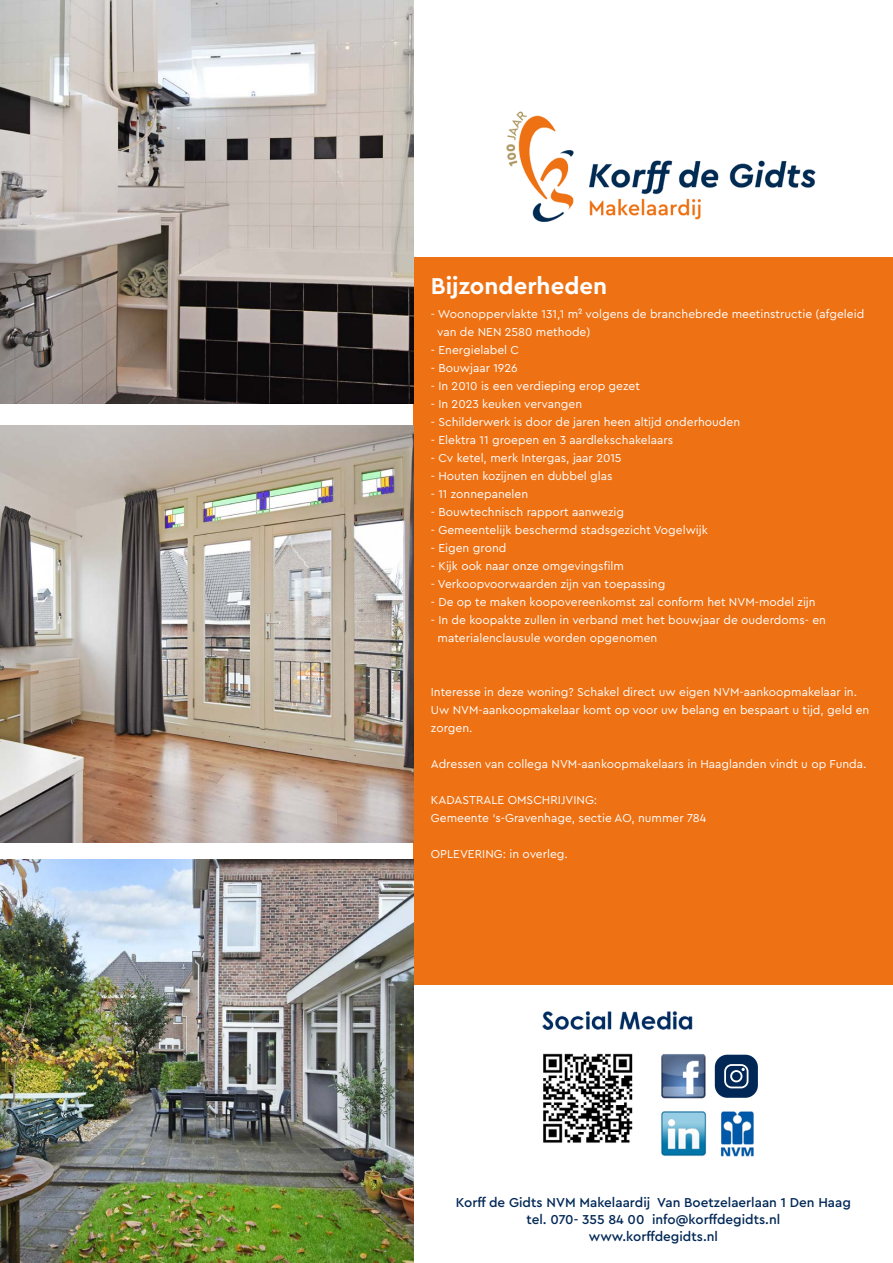
<style>
.page{position:relative;width:893px;height:1263px;background:#fff}
.page>*{position:absolute;margin:0;border:0;box-sizing:border-box;transform-origin:0 0}
.t1{font:700 24px "Cera Pro";color:#fff}
.t2{font:500 13.5px "Cera Pro";color:#002756}
.t3{font:12px/18px "Cera Pro";color:#fff}
</style>
<div class="page">
<div style="left:414px;top:257px;width:479px;height:727px;background:#ee7114"></div>
<img style="left:506px;top:111px;width:310px;height:110px">
<img style="left:0;top:426px;width:414px;height:417px">
<img style="left:0;top:860px;width:414px;height:403px">
<img style="left:0;top:0;width:414px;height:404px">
<img style="left:542px;top:1011px;width:216px;height:146px">
<div style="left:715px;top:1055px;width:43px;height:43px;background:#002756;border-radius:13px"></div>
<svg style="left:724px;top:1064px;width:24px;height:24px"></svg>
<p class="t1" style="left:431px;top:270px;width:178px">Bijzonderheden</p>
<p class="t3" style="left:431px;top:304px;width:435px">- Woonoppervlakte 131,1 m² volgens de branchebrede meetinstructie (afgeleid</p>
<p class="t3" style="left:437px;top:322px;width:155px">van de NEN 2580 methode)</p>
<p class="t3" style="left:431px;top:340px;width:90px">- Energielabel C</p>
<p class="t3" style="left:431px;top:358px;width:88px">- Bouwjaar 1926</p>
<p class="t3" style="left:431px;top:376px;width:211px">- In 2010 is een verdieping erop gezet</p>
<p class="t3" style="left:431px;top:394px;width:153px">- In 2023 keuken vervangen</p>
<p class="t3" style="left:431px;top:412px;width:311px">- Schilderwerk is door de jaren heen altijd onderhouden</p>
<p class="t3" style="left:431px;top:430px;width:244px">- Elektra 11 groepen en 3 aardlekschakelaars</p>
<p class="t3" style="left:431px;top:448px;width:192px">- Cv ketel, merk Intergas, jaar 2015</p>
<p class="t3" style="left:431px;top:466px;width:183px">- Houten kozijnen en dubbel glas</p>
<p class="t3" style="left:431px;top:484px;width:99px">- 11 zonnepanelen</p>
<p class="t3" style="left:431px;top:502px;width:195px">- Bouwtechnisch rapport aanwezig</p>
<p class="t3" style="left:431px;top:520px;width:279px">- Gemeentelijk beschermd stadsgezicht Vogelwijk</p>
<p class="t3" style="left:431px;top:538px;width:77px">- Eigen grond</p>
<p class="t3" style="left:431px;top:556px;width:195px">- Kijk ook naar onze omgevingsfilm</p>
<p class="t3" style="left:431px;top:574px;width:236px">- Verkoopvoorwaarden zijn van toepassing</p>
<p class="t3" style="left:431px;top:592px;width:386px">- De op te maken koopovereenkomst zal conform het NVM-model zijn</p>
<p class="t3" style="left:431px;top:610px;width:397px">- In de koopakte zullen in verband met het bouwjaar de ouderdoms- en</p>
<p class="t3" style="left:438px;top:628px;width:221px">materialenclausule worden opgenomen</p>
<p class="t3" style="left:431px;top:682px;width:440px">Interesse in deze woning? Schakel direct uw eigen NVM-aankoopmakelaar in.<br>Uw NVM-aankoopmakelaar komt op voor uw belang en bespaart u tijd, geld en zorgen.</p>
<p class="t3" style="left:431px;top:754px;width:437px">Adressen van collega NVM-aankoopmakelaars in Haaglanden vindt u op Funda.</p>
<p class="t3" style="left:431px;top:790px;width:168px">KADASTRALE OMSCHRIJVING:</p>
<p class="t3" style="left:431px;top:808px;width:277px">Gemeente ‘s-Gravenhage, sectie AO, nummer 784</p>
<p class="t3" style="left:431px;top:844px;width:139px">OPLEVERING: in overleg.</p>
<p class="t2" style="left:456px;top:1193px;width:397px">Korff de Gidts NVM Makelaardij Van Boetzelaerlaan 1 Den Haag</p>
<p class="t2" style="left:526px;top:1210px;width:255px">tel. 070- 355 84 00 info@korffdegidts.nl</p>
<p class="t2" style="left:589px;top:1227px;width:131px">www.korffdegidts.nl</p>
</div>
